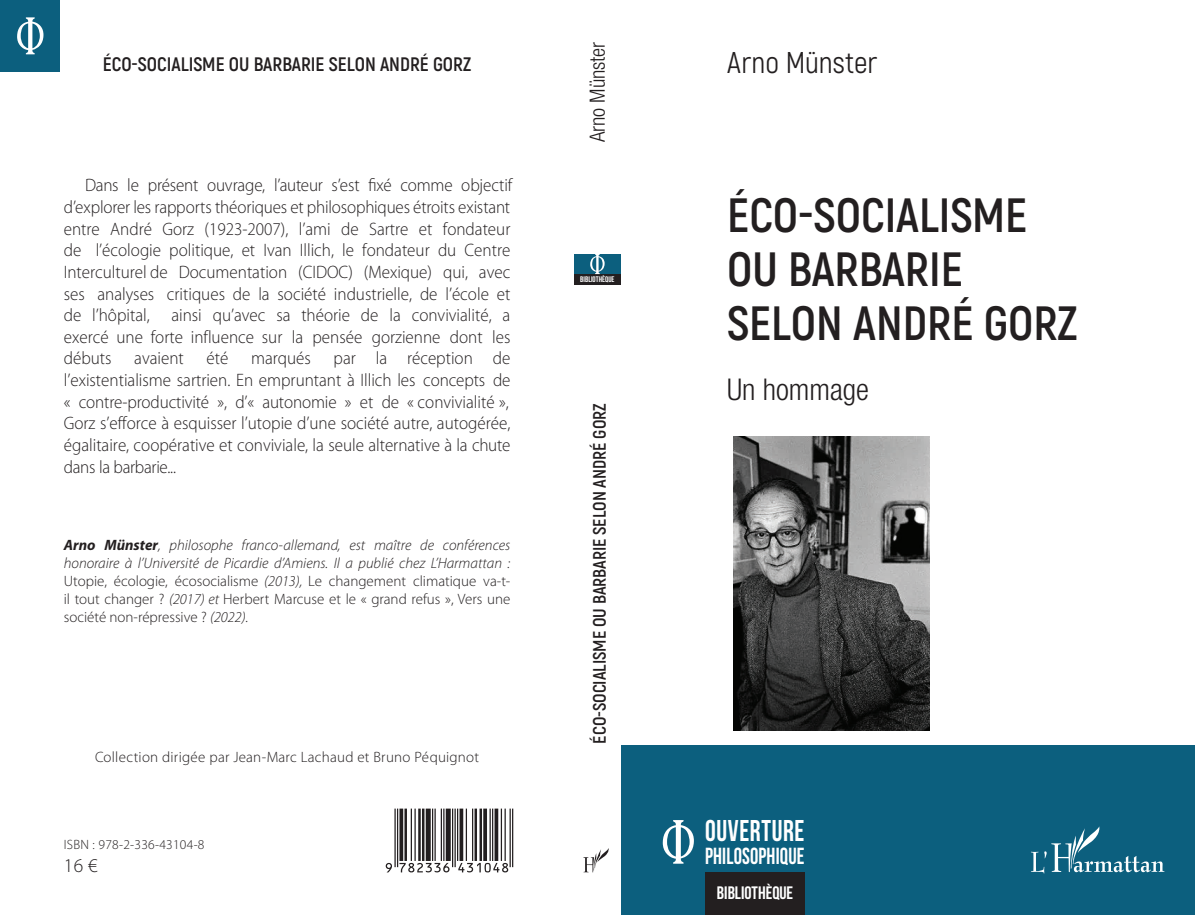
<style>
.page{position:relative;width:1195px;height:915px;background:#fff}
.page>*{position:absolute;margin:0;border:0;box-sizing:border-box;transform-origin:0 0}
.t1{font:700 48px/54px "Akrobat";color:#231f20}
.t2{font:30px "Akrobat";color:#231f20}
.t3{font:30px "Bebas Neue";letter-spacing:.025em;color:#fff;scale:.9 1}
.t4{font:300 condensed 30px "Helvetica Neue LT Std";color:#231f20}
.t5{font:23.25px "Bebas Neue";letter-spacing:.01em;color:#fff;scale:.9 1}
.t6{font:300 condensed 21px "Helvetica Neue LT Std";letter-spacing:-.005em;color:#231f20}
.t7{font:700 19.5px "Akrobat";color:#231f20}
.t8{font:300 19.5px "Myriad Pro";color:#231f20}
.t9{font:300 18px/21.6px "Myriad Pro";color:#231f20;scale:.95 1}
.t10{font:700 18px "Akrobat";color:#231f20}
.t11{font:700 18px "Bebas Neue";color:#fff}
.t12{font:italic 300 15px/18px "Myriad Pro";color:#231f20;text-align:justify}
.t13{font:300 15px "Myriad Pro";letter-spacing:.015em;color:#231f20}
.t14{font:300 13.5px "Myriad Pro";letter-spacing:.02em;color:#231f20}
.t15{font:700 8.1px "Bebas Neue";color:#fff}
.s1{font-weight:700}
.s2{font-style:normal}
</style>
<div class="page">
<div style="left:621px;top:744px;width:574px;height:170px;background:#0c5f7e"></div>
<svg style="left:583px;top:848px;width:26px;height:24px"></svg>
<div style="left:0;top:0;width:60px;height:71px;background:#0c5f7e"></div>
<svg style="left:17px;top:17px;width:26px;height:37px"></svg>
<svg style="left:663px;top:820px;width:31px;height:43px"></svg>
<div style="left:705px;top:872px;width:100px;height:42px;background:#231f20"></div>
<div style="left:574px;top:254px;width:47px;height:20px;background:#0c5f7e"></div>
<div style="left:574px;top:274px;width:47px;height:10px;background:#231f20"></div>
<svg style="left:590px;top:254px;width:15px;height:20px"></svg>
<svg style="left:1031px;top:826px;width:133px;height:47px"></svg>
<svg style="left:386px;top:808px;width:127px;height:64px"></svg>
<img style="left:734px;top:436px;width:195px;height:294px">
<p class="t6" style="left:585px;top:142px;width:101px;rotate:-90deg">Arno Münster</p>
<p class="t7" style="left:103px;top:52px;width:370px">ÉCO-SOCIALISME OU BARBARIE SELON ANDRÉ GORZ</p>
<h2 class="t2" style="left:727px;top:44px;width:152px">Arno Münster</h2>
<p class="t9" style="left:64px;top:174px;width:474px;text-indent:21px">Dans le présent ouvrage, l’auteur s’est fixé comme objectif d’explorer les rapports théoriques et philosophiques étroits existant entre André Gorz (1923-2007), l’ami de Sartre et fondateur de l’écologie politique, et Ivan Illich, le fondateur du Centre Interculturel de Documentation (CIDOC) (Mexique) qui, avec ses analyses critiques de la société industrielle, de l’école et de l’hôpital, ainsi qu’avec sa théorie de la convivialité, a exercé une forte influence sur la pensée gorzienne dont les débuts</p>
<p class="t9" style="left:64px;top:347px;width:472px;text-align:justify;text-indent:270px">par la réception de l’existentialisme sartrien. En empruntant à Illich les concepts de « contre-productivité », d’« autonomie » et de « convivialité », Gorz s’efforce à esquisser l’utopie d’une société autre, autogérée, égalitaire, coopérative et conviviale, la seule alternative à la chute dans la barbarie...</p>
<p class="t9" style="left:134px;top:347px;width:54px">avaient</p>
<p class="t9" style="left:207px;top:347px;width:25px">été</p>
<p class="t9" style="left:251px;top:347px;width:64px">marqués</p>
<p class="t12" style="left:64px;top:535px;width:448px"><span class="s1">Arno Münster</span>, philosophe franco-allemand, est maître de conférences honoraire à l’Université de Picardie d’Amiens. Il a publié chez L’Harmattan :<br><span class="s2">Utopie, écologie, écosocialisme</span> (2013), <span class="s2">Le changement climatique va-t&shy;il tout changer ?</span> (2017) et <span class="s2">Herbert Marcuse et le « grand refus », Vers une société non-répressive ?</span> (2022).</p>
<p class="t13" style="left:95px;top:747px;width:385px">Collection dirigée par Jean-Marc Lachaud et Bruno Péquignot</p>
<p class="t14" style="left:64px;top:836px;width:142px">ISBN : 978-2-336-43104-8</p>
<p class="t8" style="left:64px;top:853px;width:35px">16 €</p>
<p class="t15" style="left:580px;top:275px;width:36px">BIBLIOTHÈQUE</p>
<p class="t10" style="left:588px;top:743px;width:342px;rotate:-90deg">ÉCO-SOCIALISME OU BARBARIE SELON ANDRÉ GORZ</p>
<h1 class="t1" style="left:727px;top:188px;width:352px">ÉCO-SOCIALISME<br>OU BARBARIE<br>SELON ANDRÉ GORZ</h1>
<h2 class="t4" style="left:727px;top:372px;width:143px">Un hommage</h2>
<h2 class="t3" style="left:705px;top:814px;width:112px">OUVERTURE</h2>
<p class="t5" style="left:705px;top:842px;width:112px">PHILOSOPHIQUE</p>
<p class="t11" style="left:717px;top:882px;width:78px">BIBLIOTHÈQUE</p>
</div>
